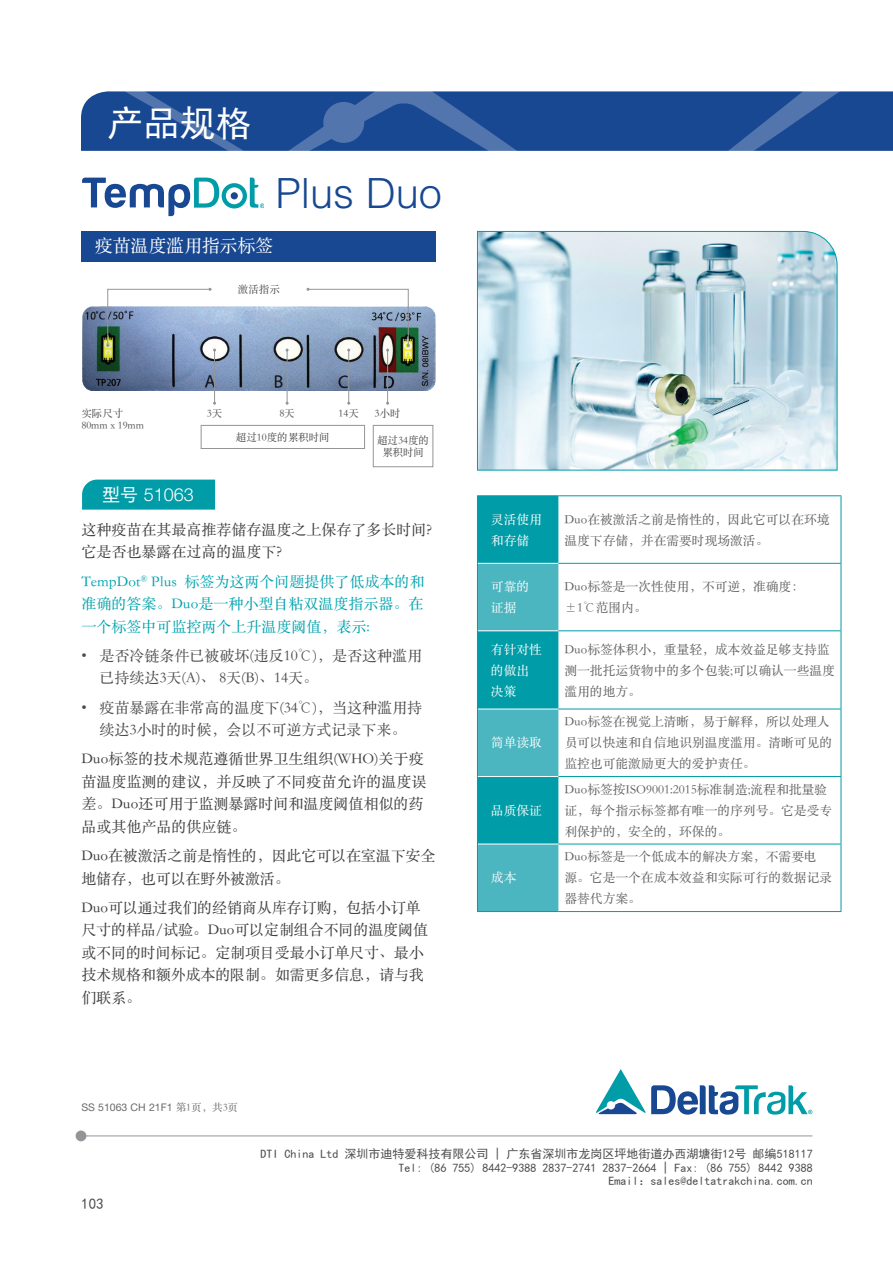
<style>
.page{position:relative;width:893px;height:1263px;background:#fff}
.page>*{position:absolute;margin:0;border:0;box-sizing:border-box;transform-origin:0 0}
.t1{font:300 41.55px "Helvetica LT Std";color:#184892}
.t2{font:36px "Sim Hei";color:#fff}
.t3{font:18px "ST Songti SC Regular";letter-spacing:-.01em;color:#fff}
.t4{font:300 18px "Helvetica Neue LT Std";color:#fff}
.t5{font:15px/22.5px "ST Songti SC Regular";letter-spacing:-.01em;color:#3e3e3f}
.t6{font:15px/22.5px "ST Songti SC Regular";color:#4b4c4d}
.t7{font:15px/22.5px "ST Songti SC Regular";color:#00a3ae;text-align:justify}
.t8{font:15px "Sim Hei";color:#4b4c4d}
.t9{font:12.75px/21px "ST Songti SC Regular";color:#606063}
.t10{font:12.75px/21px "ST Songti SC Regular";color:#fff}
.t11{font:12px/13.5px "Sim Hei";color:#4b4c4d;text-align:right}
.t12{font:10.5px/12px "ST Songti SC Regular";color:#4b4c4d;text-align:center}
.t13{font:10.5px "Helvetica Neue LT Std";color:#69696c}
.s1{font-family:"Sim Hei";font-weight:400}
.s2{font-family:"ST Songti SC Regular"}
</style>
<div class="page">
<svg style="left:81px;top:91px;width:812px;height:60px;background:#235197"></svg>
<div style="left:76px;top:1130px;width:10px;height:11px;background:#939598;border-radius:50%"></div>
<hr style="left:81px;top:1135px;width:731px;height:1px;background:#939598">
<svg style="left:596px;top:1069px;width:216px;height:45px"></svg>
<div style="left:82px;top:480px;width:133px;height:30px;background:#009ca7"></div>
<svg style="left:477px;top:231px;width:361px;height:240px;background:#c1dae2"></svg>
<svg style="left:478px;top:496px;width:80px;height:415px;background:#25a8b3"></svg>
<hr style="left:478px;top:563px;width:80px;height:1px;background:#fff">
<hr style="left:478px;top:630px;width:80px;height:1px;background:#fff">
<hr style="left:478px;top:709px;width:80px;height:1px;background:#fff">
<hr style="left:478px;top:776px;width:80px;height:1px;background:#fff">
<hr style="left:478px;top:844px;width:80px;height:1px;background:#fff">
<hr style="left:558px;top:495px;width:283px;height:1px;background:#009ca7">
<hr style="left:841px;top:496px;width:1px;height:67px;background:#009ca7">
<hr style="left:558px;top:563px;width:283px;height:1px;background:#009ca7">
<hr style="left:841px;top:564px;width:1px;height:66px;background:#009ca7">
<hr style="left:558px;top:630px;width:283px;height:1px;background:#009ca7">
<hr style="left:841px;top:631px;width:1px;height:78px;background:#009ca7">
<hr style="left:558px;top:709px;width:283px;height:1px;background:#009ca7">
<hr style="left:841px;top:709px;width:1px;height:67px;background:#009ca7">
<hr style="left:558px;top:776px;width:283px;height:1px;background:#009ca7">
<hr style="left:841px;top:777px;width:1px;height:67px;background:#009ca7">
<hr style="left:558px;top:844px;width:283px;height:1px;background:#009ca7">
<hr style="left:841px;top:844px;width:1px;height:67px;background:#009ca7">
<hr style="left:558px;top:911px;width:283px;height:1px;background:#009ca7">
<hr style="left:477px;top:495px;width:81px;height:1px;background:#009ca7">
<hr style="left:477px;top:496px;width:1px;height:67px;background:#009ca7">
<hr style="left:477px;top:563px;width:1px;height:68px;background:#009ca7">
<hr style="left:477px;top:631px;width:1px;height:78px;background:#009ca7">
<hr style="left:477px;top:709px;width:1px;height:67px;background:#009ca7">
<hr style="left:477px;top:776px;width:1px;height:68px;background:#009ca7">
<hr style="left:477px;top:844px;width:1px;height:67px;background:#009ca7">
<hr style="left:477px;top:911px;width:81px;height:1px;background:#009ca7">
<div style="left:81px;top:231px;width:355px;height:30px;background:#184892"></div>
<img style="left:82px;top:307px;width:354px;height:84px">
<div style="left:201px;top:425px;width:164px;height:24px;border:1px solid #939598"></div>
<div style="left:373px;top:425px;width:60px;height:42px;border:1px solid #939598"></div>
<hr style="left:214px;top:350px;width:1px;height:53px;background:#939598">
<svg style="left:106px;top:288px;width:110px;height:64px"></svg>
<hr style="left:287px;top:350px;width:1px;height:53px;background:#939598">
<hr style="left:348px;top:350px;width:1px;height:53px;background:#939598">
<hr style="left:387px;top:350px;width:1px;height:53px;background:#939598">
<svg style="left:306px;top:288px;width:104px;height:64px"></svg>
<svg style="left:82px;top:178px;width:182px;height:38px"></svg>
<h2 class="t2" style="left:108px;top:105px;width:145px">产品规格</h2>
<h1 class="t1" style="left:275px;top:167px;width:168px">Plus Duo</h1>
<h3 class="t3" style="left:95px;top:234px;width:180px">疫苗温度滥用指示标签</h3>
<p class="t12" style="left:238px;top:283px;width:43px">激活指示</p>
<p class="t12" style="left:81px;top:406px;width:43px">实际尺寸</p>
<p class="t12" style="left:279px;top:406px;width:17px">8天</p>
<p class="t12" style="left:339px;top:406px;width:22px">14天</p>
<p class="t12" style="left:375px;top:406px;width:27px">3小时</p>
<p class="t12" style="left:81px;top:419px;width:64px">80mm x 19mm</p>
<p class="t12" style="left:207px;top:406px;width:17px">3天</p>
<h3 class="t4" style="left:102px;top:484px;width:93px"><span class="s1">型号</span> 51063</h3>
<p class="t12" style="left:236px;top:431px;width:95px">超过10度的累积时间</p>
<p class="t12" style="left:377px;top:434px;width:53px">超过34度的累积时间</p>
<p class="t5" style="left:81px;top:518px;width:352px">这种疫苗在其最高推荐储存温度之上保存了多长时间?它是否也暴露在过高的温度下?</p>
<p class="t7" style="left:81px;top:569px;width:345px">TempDot<sup>®</sup> Plus 标签为这两个问题提供了低成本的和准确的答案。Duo是一种小型自粘双温度指示器。在一个标签中可监控两个上升温度阈值，表示:</p>
<p class="t6" style="left:99px;top:644px;width:324px;text-indent:-18px">• 是否冷链条件已被破坏(违反10℃)，是否这种滥用已持续达3天(A)、 8天(B)、14天。</p>
<p class="t6" style="left:81px;top:695px;width:342px;text-align:center">• 疫苗暴露在非常高的温度下(34℃)，当这种滥用持续达3小时的时候，会以不可逆方式记录下来。</p>
<p class="t5" style="left:81px;top:747px;width:346px">Duo标签的技术规范遵循世界卫生组织(WHO)关于疫苗温度监测的建议，并反映了不同疫苗允许的温度误差。Duo还可用于监测暴露时间和温度阈值相似的药品或其他产品的供应链。</p>
<p class="t5" style="left:81px;top:844px;width:356px">Duo在被激活之前是惰性的，因此它可以在室温下安全地储存，也可以在野外被激活。</p>
<p class="t5" style="left:81px;top:896px;width:348px">Duo可以通过我们的经销商从库存订购，包括小订单尺寸的样品/试验。Duo可以定制组合不同的温度阈值或不同的时间标记。定制项目受最小订单尺寸、最小技术规格和额外成本的限制。如需更多信息，请与我们联系。</p>
<p class="t13" style="left:81px;top:1100px;width:158px">SS 51063 CH 21F1 <span class="s2">第1页，共3页</span></p>
<p class="t10" style="left:491px;top:508px;width:52px">灵活使用和存储</p>
<p class="t9" style="left:564px;top:508px;width:267px">Duo在被激活之前是惰性的，因此它可以在环境温度下存储，并在需要时现场激活。</p>
<p class="t10" style="left:491px;top:576px;width:40px">可靠的证据</p>
<p class="t9" style="left:564px;top:576px;width:241px">Duo标签是一次性使用，不可逆，准确度：±1℃范围内。</p>
<p class="t10" style="left:491px;top:638px;width:52px">有针对性的做出决策</p>
<p class="t9" style="left:564px;top:638px;width:272px">Duo标签体积小，重量轻，成本效益足够支持监测一批托运货物中的多个包装;可以确认一些温度滥用的地方。</p>
<p class="t10" style="left:491px;top:732px;width:52px">简单读取</p>
<p class="t9" style="left:564px;top:711px;width:269px">Duo标签在视觉上清晰，易于解释，所以处理人员可以快速和自信地识别温度滥用。清晰可见的监控也可能激励更大的爱护责任。</p>
<p class="t10" style="left:491px;top:799px;width:52px">品质保证</p>
<p class="t10" style="left:491px;top:867px;width:27px">成本</p>
<p class="t9" style="left:564px;top:778px;width:269px">Duo标签按ISO9001:2015标准制造;流程和批量验证，每个指示标签都有唯一的序列号。它是受专利保护的，安全的，环保的。</p>
<p class="t9" style="left:564px;top:846px;width:269px">Duo标签是一个低成本的解决方案，不需要电源。它是一个在成本效益和实际可行的数据记录器替代方案。</p>
<p class="t8" style="left:81px;top:1196px;width:24px">103</p>
<p class="t11" style="left:261px;top:1147px;width:554px">DTI China Ltd 深圳市迪特爱科技有限公司 | 广东省深圳市龙岗区坪地街道办西湖塘街12号 邮编518117<br>Tel: (86 755) 8442-9388 2837-2741 2837-2664 | Fax: (86 755) 8442 9388<br>Email：sales@deltatrakchina.com.cn</p>
</div>
